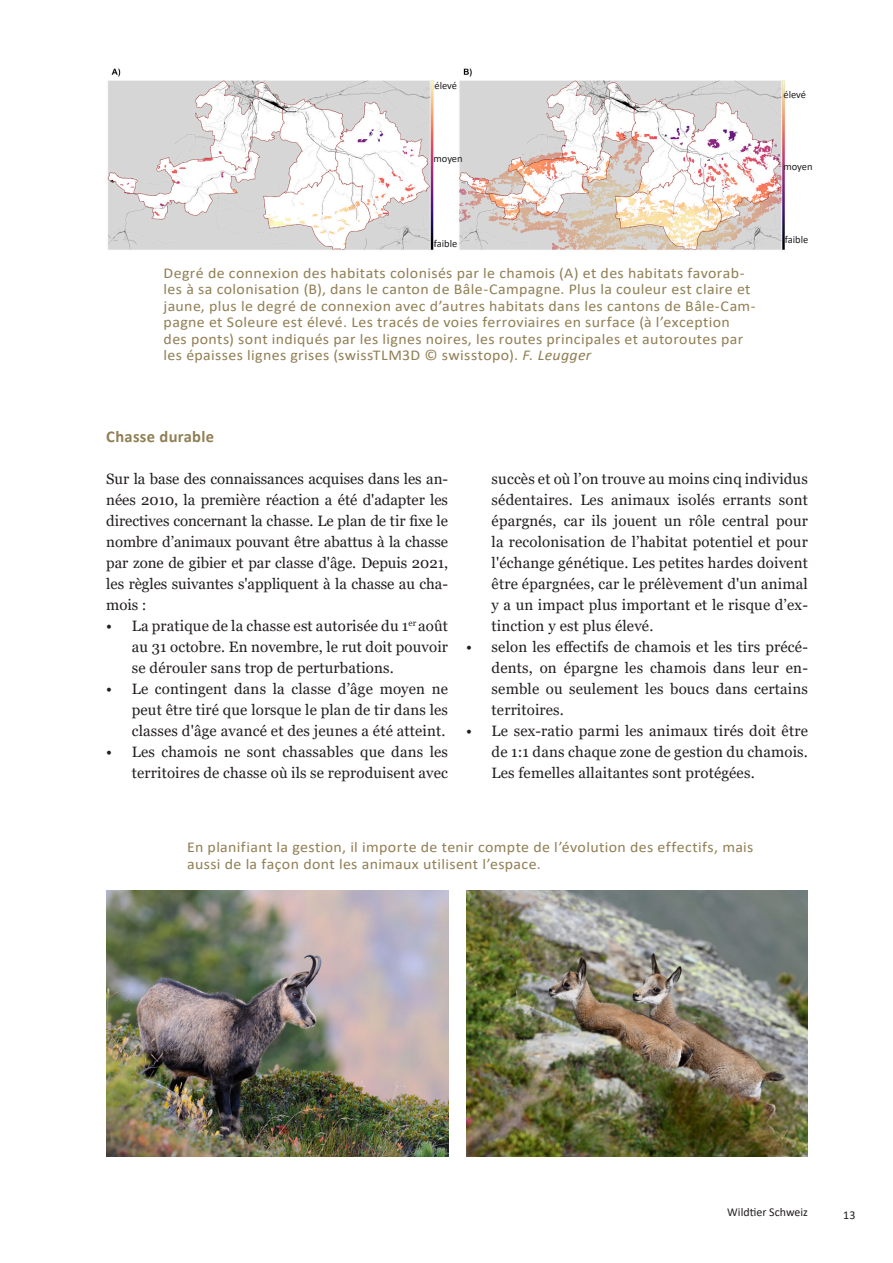
<style>
.page{position:relative;width:893px;height:1263px;background:#fff}
.page>*{position:absolute;margin:0;border:0;box-sizing:border-box;transform-origin:0 0}
.Lauftext_Zwischentitel{font:700 16.5px "Calibri";letter-spacing:.02em;color:#917f54}
.Lauftext{font:15px/21px "Georgia";letter-spacing:.01em;color:#231f20;text-align:justify}
.Bildlegenden{font:15px/16.5px "Calibri";letter-spacing:.025em;color:#917f54;scale:1.06 1}
.t1{font:12px "Calibri";color:#231f20}
.t2{font:10.5px "Calibri";color:#231f20}
.s1{font-style:italic}
</style>
<div class="page">
<img style="left:107px;top:68px;width:679px;height:182px">
<img style="left:106px;top:890px;width:342px;height:267px">
<img style="left:466px;top:890px;width:342px;height:267px">
<div style="left:435px;top:77px;width:22px;height:179px;background:#fff"></div>
<p class="t2" style="left:434px;top:78px;width:24px">élevé</p>
<p class="t2" style="left:433px;top:151px;width:31px">moyen</p>
<p class="t2" style="left:434px;top:236px;width:25px">faible</p>
<p class="Bildlegenden" style="left:164px;top:264px;width:560px">Degré de connexion des habitats colonisés par le chamois (A) et des habitats favorab&shy;les à sa colonisation (B), dans le canton de Bâle-Campagne. Plus la couleur est claire et jaune, plus le degré de connexion avec d’autres habitats dans les cantons de Bâle-Cam&shy;pagne et Soleure est élevé. Les tracés de voies ferroviaires en surface (à l’exception des ponts) sont indiqués par les lignes noires, les routes principales et autoroutes par les épaisses lignes grises (swissTLM3D © swisstopo). <span class="s1">F. Leugger</span></p>
<p class="Lauftext_Zwischentitel" style="left:106px;top:425px;width:109px">Chasse durable</p>
<p class="t2" style="left:783px;top:88px;width:24px">élevé</p>
<p class="t2" style="left:783px;top:159px;width:31px">moyen</p>
<p class="t2" style="left:785px;top:232px;width:25px">faible</p>
<p class="Lauftext" style="left:106px;top:468px;width:343px">Sur la base des connaissances acquises dans les an&shy;nées 2010, la première réaction a été d'adapter les directives concernant la chasse. Le plan de tir fixe le nombre d’animaux pouvant être abattus à la chasse par zone de gibier et par classe d'âge. Depuis 2021, les règles suivantes s'appliquent à la chasse au cha&shy;mois :</p>
<p class="Lauftext" style="left:132px;top:615px;width:318px;text-indent:-26px">• La pratique de la chasse est autorisée du 1<sup>er</sup> août au 31 octobre. En novembre, le rut doit pouvoir se dérouler sans trop de perturbations.</p>
<p class="Lauftext" style="left:132px;top:678px;width:318px;text-indent:-26px">• Le contingent dans la classe d’âge moyen ne peut être tiré que lorsque le plan de tir dans les classes d'âge avancé et des jeunes a été atteint.</p>
<p class="Lauftext" style="left:106px;top:741px;width:343px;text-align:right">• Les chamois ne sont chassables que dans les territoires de chasse où ils se reproduisent avec</p>
<p class="Lauftext" style="left:492px;top:468px;width:318px">succès et où l’on trouve au moins cinq individus sédentaires. Les animaux isolés errants sont épargnés, car ils jouent un rôle central pour la recolonisation de l’habitat potentiel et pour l'échange génétique. Les petites hardes doivent être épargnées, car le prélèvement d'un animal y a un impact plus important et le risque d’ex&shy;tinction y est plus élevé.</p>
<p class="Lauftext" style="left:492px;top:636px;width:318px;text-indent:-26px">• selon les effectifs de chamois et les tirs précé&shy;dents, on épargne les chamois dans leur en&shy;semble ou seulement les boucs dans certains territoires.</p>
<p class="Lauftext" style="left:492px;top:720px;width:318px;text-indent:-26px">• Le sex-ratio parmi les animaux tirés doit être de 1:1 dans chaque zone de gestion du chamois.<br>Les femelles allaitantes sont protégées.</p>
<p class="Bildlegenden" style="left:187px;top:838px;width:536px">En planifiant la gestion, il importe de tenir compte de l’évolution des effectifs, mais aussi de la façon dont les animaux utilisent l’espace.</p>
<p class="t1" style="left:727px;top:1203px;width:82px">Wildtier Schweiz</p>
<p class="t1" style="left:843px;top:1206px;width:14px">13</p>
</div>
